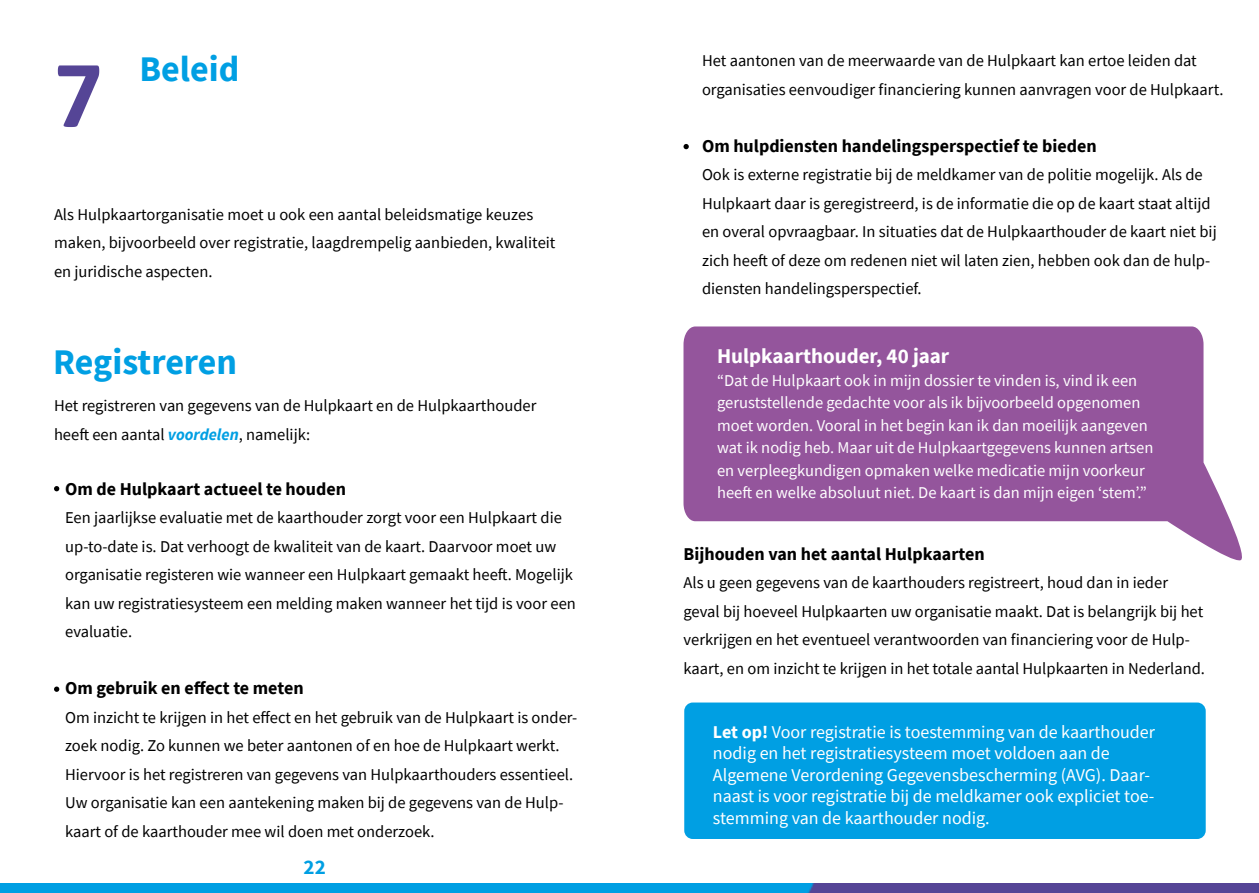
<style>
.page{position:relative;width:1259px;height:893px;background:#fff}
.page>*{position:absolute;margin:0;border:0;box-sizing:border-box;transform-origin:0 0}
.t1{font:700 97.05px "Calibri";color:#554596}
.t2{font:700 36px "Source Sans Pro";color:#009fe3}
.t3{font:700 21px "Source Sans Pro";color:#fff}
.t4{font:700 21px "Source Sans Pro";color:#009fe3}
.t5{font:18px/21.6px "Source Sans Pro";color:#fff}
.t6{font:700 18px "Source Sans Pro";color:#000}
.t7{font:16.5px/28.5px "Source Sans Pro";color:#000}
.t8{font:16.5px/22.5px "Source Sans Pro";color:#fff}
.s1{font-weight:700;font-style:italic;color:#009fe3}
.s2{font-weight:700}
</style>
<div class="page">
<svg style="left:683px;top:326px;width:559px;height:235px;fill:#94559c"></svg>
<img style="left:0;top:883px;width:1259px;height:10px">
<div style="left:684px;top:702px;width:521px;height:137px;background:#009fe3;border-radius:9px"></div>
<svg style="left:683px;top:144px;width:6px;height:5px"></svg>
<svg style="left:54px;top:486px;width:5px;height:5px"></svg>
<svg style="left:54px;top:686px;width:5px;height:6px"></svg>
<h1 class="t1" style="left:54px;top:26px;width:51px">7</h1>
<h2 class="t2" style="left:139px;top:45px;width:101px">Beleid</h2>
<p class="t7" style="left:54px;top:200px;width:503px">Als Hulpkaartorganisatie moet u ook een aantal beleidsmatige keuzes maken, bijvoorbeeld over registratie, laagdrempelig aanbieden, kwaliteit en juridische aspecten.</p>
<h2 class="t2" style="left:53px;top:338px;width:185px">Registreren</h2>
<p class="t7" style="left:54px;top:391px;width:484px">Het registreren van gegevens van de Hulpkaart en de Hulpkaarthouder heeft een aantal <span class="s1">voordelen</span>, namelijk:</p>
<p class="t6" style="left:65px;top:477px;width:282px">Om de Hulpkaart actueel te houden</p>
<p class="t7" style="left:65px;top:503px;width:512px">Een jaarlijkse evaluatie met de kaarthouder zorgt voor een Hulpkaart die up-to-date is. Dat verhoogt de kwaliteit van de kaart. Daarvoor moet uw organisatie registeren wie wanneer een Hulpkaart gemaakt heeft. Mogelijk kan uw registratiesysteem een melding maken wanneer het tijd is voor een evaluatie.</p>
<p class="t6" style="left:65px;top:676px;width:240px">Om gebruik en effect te meten</p>
<p class="t7" style="left:65px;top:703px;width:514px">Om inzicht te krijgen in het effect en het gebruik van de Hulpkaart is onder&shy;zoek nodig. Zo kunnen we beter aantonen of en hoe de Hulpkaart werkt.<br>Hiervoor is het registreren van gegevens van Hulpkaarthouders essentieel.<br>Uw organisatie kan een aantekening maken bij de gegevens van de Hulp&shy;kaart of de kaarthouder mee wil doen met onderzoek.</p>
<p class="t4" style="left:304px;top:853px;width:24px">22</p>
<p class="t7" style="left:702px;top:47px;width:523px">Het aantonen van de meerwaarde van de Hulpkaart kan ertoe leiden dat organisaties eenvoudiger financiering kunnen aanvragen voor de Hulpkaart.</p>
<p class="t6" style="left:702px;top:134px;width:396px">Om hulpdiensten handelingsperspectief te bieden</p>
<p class="t7" style="left:702px;top:161px;width:516px">Ook is externe registratie bij de meldkamer van de politie mogelijk. Als de Hulpkaart daar is geregistreerd, is de informatie die op de kaart staat altijd en overal opvraagbaar. In situaties dat de Hulpkaarthouder de kaart niet bij zich heeft of deze om redenen niet wil laten zien, hebben ook dan de hulp&shy;diensten handelingsperspectief.</p>
<p class="t3" style="left:717px;top:342px;width:234px">Hulpkaarthouder, 40 jaar</p>
<p class="t8" style="left:717px;top:369px;width:438px">“Dat de Hulpkaart ook in mijn dossier te vinden is, vind ik een geruststellende gedachte voor als ik bijvoorbeeld opgenomen moet worden. Vooral in het begin kan ik dan moeilijk aangeven wat ik nodig heb. Maar uit de Hulpkaartgegevens kunnen artsen en verpleegkundigen opmaken welke medicatie mijn voorkeur heeft en welke absoluut niet. De kaart is dan mijn eigen ‘stem’.”</p>
<p class="t6" style="left:683px;top:541px;width:303px">Bijhouden van het aantal Hulpkaarten</p>
<p class="t7" style="left:683px;top:568px;width:523px">Als u geen gegevens van de kaarthouders registreert, houd dan in ieder geval bij hoeveel Hulpkaarten uw organisatie maakt. Dat is belangrijk bij het verkrijgen en het eventueel verantwoorden van financiering voor de Hulp&shy;kaart, en om inzicht te krijgen in het totale aantal Hulpkaarten in Nederland.</p>
<p class="t5" style="left:713px;top:721px;width:443px"><span class="s2">Let op!</span> Voor registratie is toestemming van de kaarthouder nodig en het registratiesysteem moet voldoen aan de Algemene Verordening Gegevensbescherming (AVG). Daar&shy;naast is voor registratie bij de meldkamer ook expliciet toe&shy;stemming van de kaarthouder nodig.</p>
</div>
